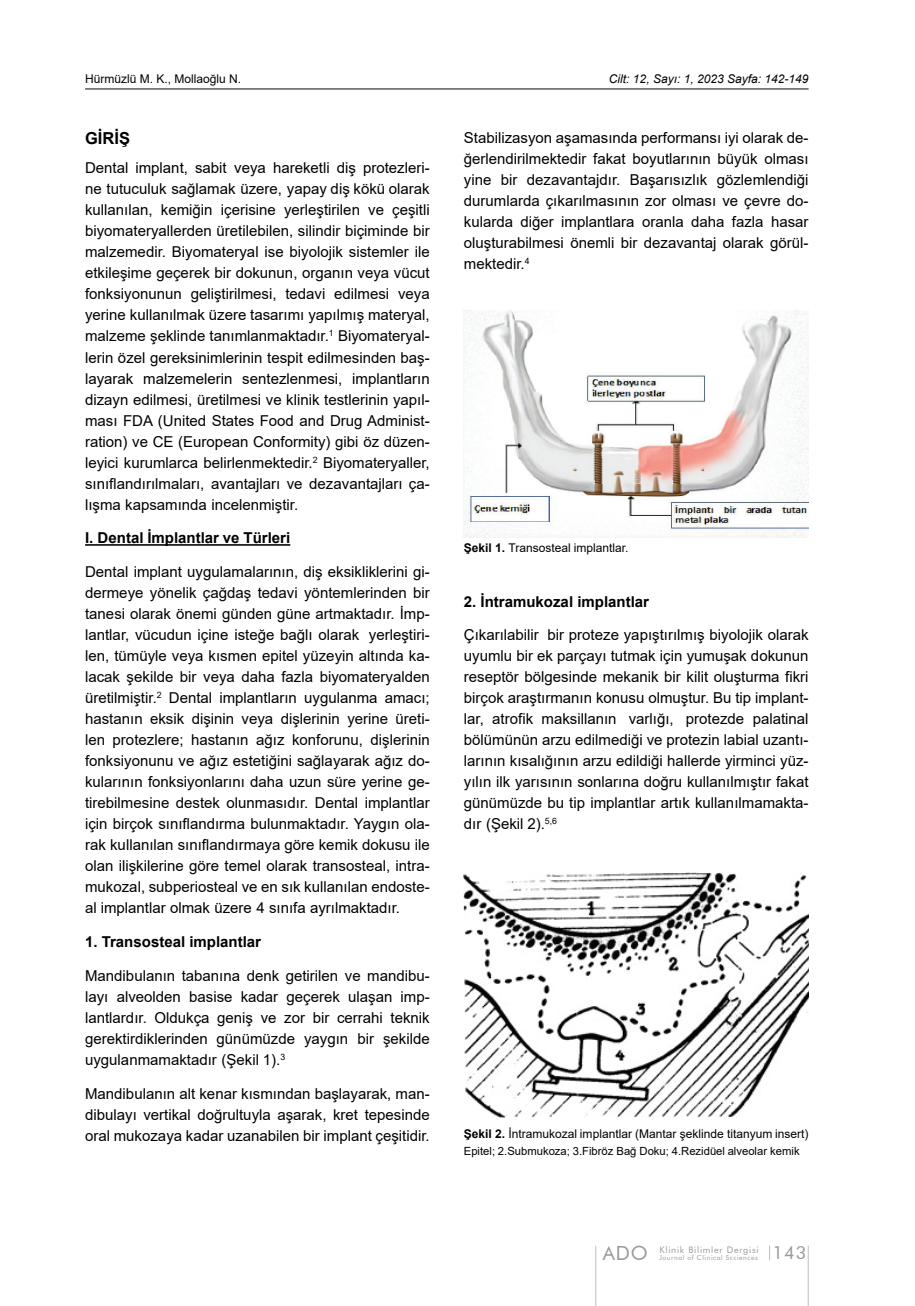
<style>
.page{position:relative;width:915px;height:1306px;background:#fff}
.page>*{position:absolute;margin:0;border:0;box-sizing:border-box;transform-origin:0 0}
.t1{font:18px "Futura BT";color:#999}
.t2{font:700 16.5px "Arial";color:#000}
.t3{font:15px/21px "Arial";color:#000;text-align:justify}
.t4{font:700 15px "Arial";color:#000}
.t5{font:12px "Arial";color:#000}
.t6{font:italic 12px "Arial";color:#000}
.t7{font:11.25px "Arial";color:#000}
.t8{font:9px "Futura BT";letter-spacing:.08em;color:#999}
.t9{font:6.75px "Futura BT";letter-spacing:.08em;color:#999}
.s1{font-weight:700}
.s2{font-size:19.5px}
</style>
<div class="page">
<hr style="left:85px;top:89px;width:723px;height:1px;background:#040503">
<hr style="left:595px;top:1245px;width:1px;height:60px;background:#bbbcc1">
<hr style="left:807px;top:1245px;width:1px;height:60px;background:#bbbcc1">
<hr style="left:85px;top:544px;width:205px;height:1px;background:#000">
<img style="left:463px;top:310px;width:345px;height:227px">
<img style="left:463px;top:872px;width:345px;height:245px">
<p class="t5" style="left:85px;top:71px;width:158px">Hürmüzlü M. K., Mollaoğlu N.</p>
<p class="t6" style="left:608px;top:71px;width:201px">Cilt: 12, Sayı: 1, 2023 Sayfa: 142-149</p>
<p class="t2" style="left:85px;top:126px;width:46px">GİRİŞ</p>
<p class="t3" style="left:85px;top:157px;width:346px">Dental implant, sabit veya hareketli diş protezleri&shy;ne tutuculuk sağlamak üzere, yapay diş kökü olarak kullanılan, kemiğin içerisine yerleştirilen ve çeşitli biyomateryallerden üretilebilen, silindir biçiminde bir malzemedir. Biyomateryal ise biyolojik sistemler ile etkileşime geçerek bir dokunun, organın veya vücut fonksiyonunun geliştirilmesi, tedavi edilmesi veya yerine kullanılmak üzere tasarımı yapılmış materyal, malzeme şeklinde tanımlanmaktadır.<sup>1</sup> Biyomateryal&shy;lerin özel gereksinimlerinin tespit edilmesinden baş&shy;layarak malzemelerin sentezlenmesi, implantların dizayn edilmesi, üretilmesi ve klinik testlerinin yapıl&shy;ması FDA (United States Food and Drug Administ&shy;ration) ve CE (European Conformity) gibi öz düzen&shy;leyici kurumlarca belirlenmektedir.<sup>2</sup> Biyomateryaller, sınıflandırılmaları, avantajları ve dezavantajları ça&shy;lışma kapsamında incelenmiştir.</p>
<p class="t4" style="left:85px;top:527px;width:207px">I. Dental İmplantlar ve Türleri</p>
<p class="t3" style="left:85px;top:561px;width:346px">Dental implant uygulamalarının, diş eksikliklerini gi&shy;dermeye yönelik çağdaş tedavi yöntemlerinden bir tanesi olarak önemi günden güne artmaktadır. İmp&shy;lantlar, vücudun içine isteğe bağlı olarak yerleştiri&shy;len, tümüyle veya kısmen epitel yüzeyin altında ka&shy;lacak şekilde bir veya daha fazla biyomateryalden üretilmiştir.<sup>2</sup> Dental implantların uygulanma amacı; hastanın eksik dişinin veya dişlerinin yerine üreti&shy;len protezlere; hastanın ağız konforunu, dişlerinin fonksiyonunu ve ağız estetiğini sağlayarak ağız do&shy;kularının fonksiyonlarını daha uzun süre yerine ge&shy;tirebilmesine destek olunmasıdır. Dental implantlar için birçok sınıflandırma bulunmaktadır. Yaygın ola&shy;rak kullanılan sınıflandırmaya göre kemik dokusu ile olan ilişkilerine göre temel olarak transosteal, intra&shy;mukozal, subperiosteal ve en sık kullanılan endoste&shy;al implantlar olmak üzere 4 sınıfa ayrılmaktadır.</p>
<p class="t4" style="left:85px;top:931px;width:177px">1. Transosteal implantlar</p>
<p class="t3" style="left:85px;top:964px;width:346px">Mandibulanın tabanına denk getirilen ve mandibu&shy;layı alveolden basise kadar geçerek ulaşan imp&shy;lantlardır. Oldukça geniş ve zor bir cerrahi teknik gerektirdiklerinden günümüzde yaygın bir şekilde uygulanmamaktadır (Şekil 1).<sup>3</sup></p>
<p class="t3" style="left:85px;top:1082px;width:346px">Mandibulanın alt kenar kısmından başlayarak, man&shy;dibulayı vertikal doğrultuyla aşarak, kret tepesinde oral mukozaya kadar uzanabilen bir implant çeşitidir.</p>
<p class="t3" style="left:463px;top:127px;width:346px">Stabilizasyon aşamasında performansı iyi olarak de&shy;ğerlendirilmektedir fakat boyutlarının büyük olması yine bir dezavantajdır. Başarısızlık gözlemlendiği durumlarda çıkarılmasının zor olması ve çevre do&shy;kularda diğer implantlara oranla daha fazla hasar oluşturabilmesi önemli bir dezavantaj olarak görül&shy;mektedir.<sup>4</sup></p>
<p class="t5" style="left:463px;top:539px;width:166px"><span class="s1">Şekil 1.</span> Transosteal implantlar.</p>
<p class="t4" style="left:463px;top:590px;width:187px">2. İntramukozal implantlar</p>
<p class="t3" style="left:463px;top:624px;width:346px">Çıkarılabilir bir proteze yapıştırılmış biyolojik olarak uyumlu bir ek parçayı tutmak için yumuşak dokunun reseptör bölgesinde mekanik bir kilit oluşturma fikri birçok araştırmanın konusu olmuştur. Bu tip implant&shy;lar, atrofik maksillanın varlığı, protezde palatinal bölümünün arzu edilmediği ve protezin labial uzantı&shy;larının kısalığının arzu edildiği hallerde yirminci yüz&shy;yılın ilk yarısının sonlarına doğru kullanılmıştır fakat günümüzde bu tip implantlar artık kullanılmamakta&shy;dır (Şekil 2).<sup>5,6</sup></p>
<p class="t5" style="left:463px;top:1125px;width:346px"><span class="s1">Şekil 2.</span> İntramukozal implantlar (Mantar şeklinde titanyum insert)</p>
<p class="t7" style="left:463px;top:1143px;width:337px">Epitel; 2.Submukoza; 3.Fibröz Bağ Doku; 4.Rezidüel alveolar kemik</p>
<p class="t8" style="left:602px;top:1243px;width:157px"><span class="s2">ADO</span> Klinik Bilimler Dergisi</p>
<p class="t9" style="left:659px;top:1253px;width:100px">Journal of Clinical Scciences</p>
<p class="t1" style="left:772px;top:1242px;width:36px">143</p>
</div>
